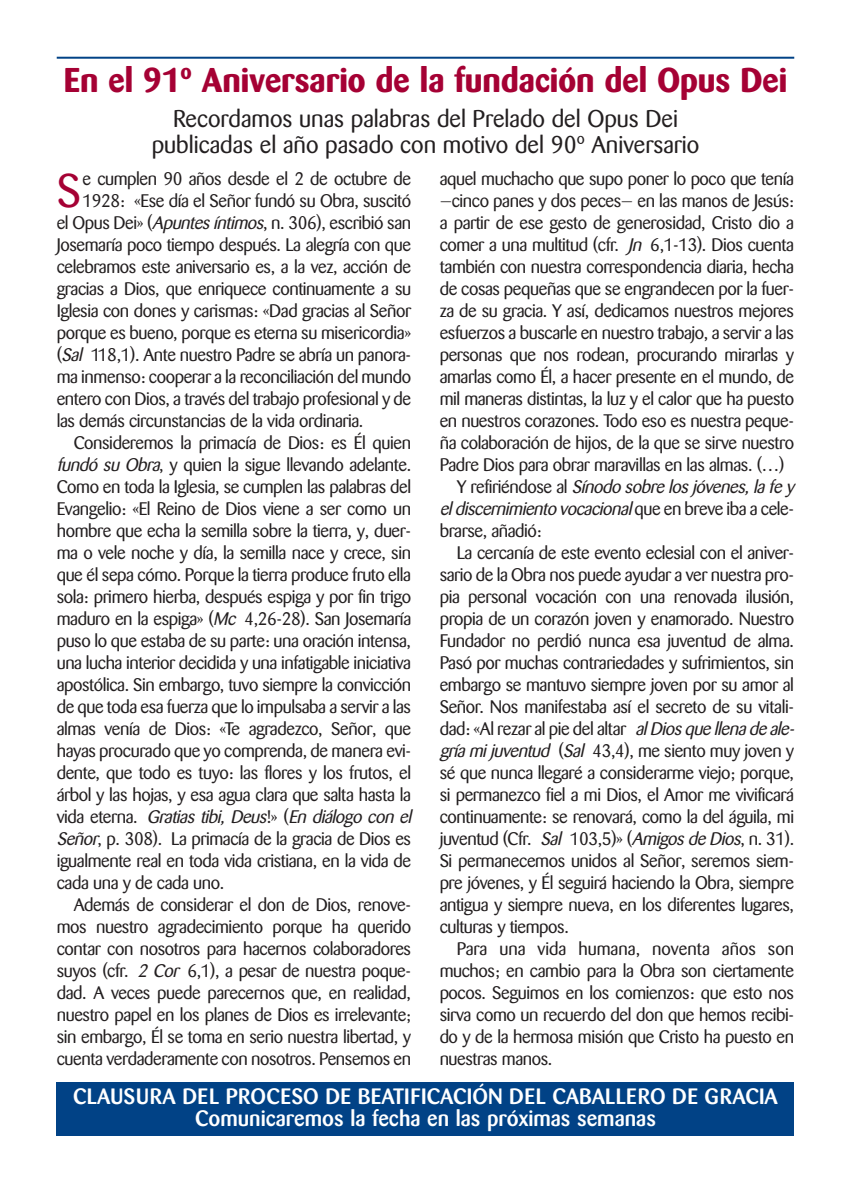
<style>
.page{position:relative;width:851px;height:1191px;background:#fff}
.page>*{position:absolute;margin:0;border:0;box-sizing:border-box;transform-origin:0 0}
.t1{font:46.6px "Barmeno";color:#a50134}
.t2{font:700 34px "Barmeno";color:#a50134}
.t3{font:24px/26px "Barmeno";color:#231f20;text-align:center}
.t4{font:500 22px/22px "Barmeno";color:#fff;text-align:center}
.t5{font:18px "Barmeno";letter-spacing:-.02em;color:#231f20}
.t6{font:italic 18px "Barmeno";color:#231f20}
.t7{font:18px "Barmeno";color:#231f20}
.s1{font-style:italic}
.s2{font-style:normal}
</style>
<div class="page">
<hr style="left:57px;top:57px;width:737px;height:2px;background:#014286">
<div style="left:57px;top:1081px;width:737px;height:54px;background:#014286"></div>
<h2 class="t2" style="left:64px;top:63px;width:725px">En el 91º Aniversario de la fundación del Opus Dei</h2>
<h3 class="t3" style="left:152px;top:108px;width:549px">Recordamos unas palabras del Prelado del Opus Dei publicadas el año pasado con motivo del 90º Aniversario</h3>
<h1 class="t1" style="left:57px;top:171px;width:26px">S</h1>
<p class="t5" style="left:82px;top:171px;width:330px">e cumplen 90 años desde el 2 de octubre de</p>
<p class="t5" style="left:82px;top:193px;width:330px">1928: «Ese día el Señor fundó su Obra, suscitó</p>
<p class="t5" style="left:57px;top:215px;width:356px">el Opus Dei» (<span class="s1">Apuntesíntimos</span>, n. 306), escribió san</p>
<p class="t5" style="left:57px;top:237px;width:356px">Josemaría poco tiempo después. La alegría con que</p>
<p class="t5" style="left:57px;top:259px;width:356px">celebramos este aniversario es, a la vez, acción de</p>
<p class="t5" style="left:57px;top:281px;width:356px">gracias a Dios, que enriquece continuamente a su</p>
<p class="t5" style="left:57px;top:303px;width:356px">Iglesia con dones y carismas: «Dad gracias al Señor</p>
<p class="t5" style="left:57px;top:325px;width:356px">porque es bueno, porque es eterna su misericordia»</p>
<p class="t5" style="left:57px;top:347px;width:356px">(<span class="s1">Sal</span> 118,1). Ante nuestro Padre se abría un panora-</p>
<p class="t5" style="left:57px;top:369px;width:356px">ma inmenso: cooperar a la reconciliación del mundo</p>
<p class="t5" style="left:57px;top:391px;width:356px">entero con Dios, a través del trabajo profesional y de</p>
<p class="t5" style="left:57px;top:413px;width:308px">las demás circunstancias de la vida ordinaria.</p>
<p class="t5" style="left:74px;top:435px;width:339px">Consideremos la primacía de Dios: es Él quien</p>
<p class="t5" style="left:57px;top:457px;width:356px"><span class="s1">fundó su Obra</span>, y quien la sigue llevando adelante.</p>
<p class="t5" style="left:57px;top:479px;width:356px">Como en toda la Iglesia, se cumplen las palabras del</p>
<p class="t5" style="left:57px;top:501px;width:356px">Evangelio: «El Reino de Dios viene a ser como un</p>
<p class="t5" style="left:57px;top:523px;width:356px">hombre que echa la semilla sobre la tierra, y, duer-</p>
<p class="t5" style="left:57px;top:545px;width:356px">ma o vele noche y día, la semilla nace y crece, sin</p>
<p class="t5" style="left:57px;top:567px;width:356px">que él sepa cómo. Porque la tierra produce fruto ella</p>
<p class="t5" style="left:57px;top:589px;width:356px">sola: primero hierba, después espiga y por fin trigo</p>
<p class="t5" style="left:57px;top:611px;width:356px">maduro en la espiga» (<span class="s1">Mc</span> 4,26-28). San Josemaría</p>
<p class="t5" style="left:57px;top:633px;width:356px">puso lo que estaba de su parte: una oración intensa,</p>
<p class="t5" style="left:57px;top:655px;width:356px">una lucha interior decidida y una infatigable iniciativa</p>
<p class="t5" style="left:57px;top:677px;width:356px">apostólica. Sin embargo, tuvo siempre la convicción</p>
<p class="t5" style="left:57px;top:699px;width:356px">de que toda esa fuerza que lo impulsaba a servir a las</p>
<p class="t5" style="left:57px;top:721px;width:356px">almas venía de Dios: «Te agradezco, Señor, que</p>
<p class="t5" style="left:57px;top:743px;width:356px">hayas procurado que yo comprenda, de manera evi-</p>
<p class="t5" style="left:57px;top:765px;width:356px">dente, que todo es tuyo: las flores y los frutos, el</p>
<p class="t5" style="left:57px;top:787px;width:356px">árbol y las hojas, y esa agua clara que salta hasta la</p>
<p class="t6" style="left:57px;top:809px;width:360px"><span class="s2">v i d a e t e r n a .</span> Gratias tibi, Deus<span class="s2">! » (</span> En diálogo con el</p>
<p class="t5" style="left:57px;top:831px;width:356px"><span class="s1">Señor</span>, p. 308). La primacía de la gracia de Dios es</p>
<p class="t5" style="left:57px;top:853px;width:356px">igualmente real en toda vida cristiana, en la vida de</p>
<p class="t5" style="left:57px;top:875px;width:169px">cada una y de cada uno.</p>
<p class="t5" style="left:74px;top:897px;width:339px">Además de considerar el don de Dios, renove-</p>
<p class="t5" style="left:57px;top:919px;width:356px">mos nuestro agradecimiento porque ha querido</p>
<p class="t5" style="left:57px;top:941px;width:356px">contar con nosotros para hacernos colaboradores</p>
<p class="t5" style="left:57px;top:963px;width:356px">suyos (cfr. <span class="s1">2 Cor</span> 6,1), a pesar de nuestra poque-</p>
<p class="t5" style="left:57px;top:985px;width:356px">dad. A veces puede parecernos que, en realidad,</p>
<p class="t5" style="left:57px;top:1007px;width:356px">nuestro papel en los planes de Dios es irrelevante;</p>
<p class="t5" style="left:57px;top:1029px;width:356px">sin embargo, Él se toma en serio nuestra libertad, y</p>
<p class="t5" style="left:57px;top:1051px;width:356px">cuenta verdaderamente con nosotros. Pensemos en</p>
<p class="t5" style="left:439px;top:171px;width:356px">aquel muchacho que supo poner lo poco que tenía</p>
<p class="t5" style="left:439px;top:193px;width:356px">—cinco panes y dos peces— en las manos de Jesús:</p>
<p class="t5" style="left:439px;top:215px;width:356px">a partir de ese gesto de generosidad, Cristo dio a</p>
<p class="t5" style="left:439px;top:237px;width:356px">comer a una multitud (cfr. <span class="s1">Jn</span> 6,1-13). Dios cuenta</p>
<p class="t5" style="left:439px;top:259px;width:356px">también con nuestra correspondencia diaria, hecha</p>
<p class="t5" style="left:439px;top:281px;width:356px">de cosas pequeñas que se engrandecen por la fuer-</p>
<p class="t5" style="left:439px;top:303px;width:356px">za de su gracia. Y así, dedicamos nuestros mejores</p>
<p class="t5" style="left:439px;top:325px;width:356px">esfuerzos a buscarle en nuestro trabajo, a servir a las</p>
<p class="t5" style="left:439px;top:347px;width:356px">personas que nos rodean, procurando mirarlas y</p>
<p class="t5" style="left:439px;top:369px;width:356px">amarlas como Él, a hacer presente en el mundo, de</p>
<p class="t5" style="left:439px;top:391px;width:356px">mil maneras distintas, la luz y el calor que ha puesto</p>
<p class="t5" style="left:439px;top:413px;width:356px">en nuestros corazones. Todo eso es nuestra peque-</p>
<p class="t5" style="left:439px;top:435px;width:356px">ña colaboración de hijos, de la que se sirve nuestro</p>
<p class="t5" style="left:439px;top:457px;width:346px">Padre Dios para obrar maravillas en las almas. (…)</p>
<p class="t6" style="left:456px;top:479px;width:339px"><span class="s2">Y r e f i r i é n d o s e a l</span> Sínodo sobre losjóvenes,lafe y</p>
<p class="t6" style="left:439px;top:501px;width:356px">eldiscernimiento vocacional <span class="s2">q u e e n b r e v e i b a a c e l e -</span></p>
<p class="t5" style="left:439px;top:523px;width:104px">brarse, añadió:</p>
<p class="t5" style="left:456px;top:545px;width:339px">La cercanía de este evento eclesial con el aniver-</p>
<p class="t5" style="left:439px;top:567px;width:356px">sario de la Obra nos puede ayudar a ver nuestra pro-</p>
<p class="t5" style="left:439px;top:589px;width:356px">pia personal vocación con una renovada ilusión,</p>
<p class="t5" style="left:439px;top:611px;width:356px">propia de un corazón joven y enamorado. Nuestro</p>
<p class="t5" style="left:439px;top:633px;width:356px">Fundador no perdió nunca esa juventud de alma.</p>
<p class="t5" style="left:439px;top:655px;width:356px">Pasó por muchas contrariedades y sufrimientos, sin</p>
<p class="t5" style="left:439px;top:677px;width:356px">embargo se mantuvo siempre joven por su amor al</p>
<p class="t5" style="left:439px;top:699px;width:356px">Señor. Nos manifestaba así el secreto de su vitali-</p>
<p class="t5" style="left:439px;top:721px;width:360px">dad: «Al rezar al pie del altar <span class="s1">alDiosque llenade ale-</span></p>
<p class="t5" style="left:439px;top:743px;width:356px"><span class="s1">gríamijuventud</span> (<span class="s1">Sal</span> 43,4), me siento muy joven y</p>
<p class="t5" style="left:439px;top:765px;width:356px">sé que nunca llegaré a considerarme viejo; porque,</p>
<p class="t5" style="left:439px;top:787px;width:356px">si permanezco fiel a mi Dios, el Amor me vivificará</p>
<p class="t5" style="left:439px;top:809px;width:356px">continuamente: se renovará, como la del águila, mi</p>
<p class="t5" style="left:439px;top:831px;width:356px">juventud (Cfr. <span class="s1">Sal</span> 103,5)» (<span class="s1">Amigosde Dios</span>, n. 31).</p>
<p class="t5" style="left:439px;top:853px;width:356px">Si permanecemos unidos al Señor, seremos siem-</p>
<p class="t5" style="left:439px;top:875px;width:356px">pre jóvenes, y Él seguirá haciendo la Obra, siempre</p>
<p class="t5" style="left:439px;top:897px;width:356px">antigua y siempre nueva, en los diferentes lugares,</p>
<p class="t5" style="left:439px;top:919px;width:131px">culturas y tiempos.</p>
<p class="t7" style="left:456px;top:941px;width:339px">Para una vida humana, noventa años son</p>
<p class="t5" style="left:439px;top:963px;width:356px">muchos; en cambio para la Obra son ciertamente</p>
<p class="t5" style="left:439px;top:985px;width:356px">pocos. Seguimos en los comienzos: que esto nos</p>
<p class="t5" style="left:439px;top:1007px;width:356px">sirva como un recuerdo del don que hemos recibi-</p>
<p class="t5" style="left:439px;top:1029px;width:356px">do y de la hermosa misión que Cristo ha puesto en</p>
<p class="t5" style="left:439px;top:1051px;width:114px">nuestras manos.</p>
<p class="t4" style="left:73px;top:1087px;width:706px">CLAUSURA DEL PROCESO DE BEATIFICACIÓN DEL CABALLERO DE GRACIA<br>Comunicaremos la fecha en las próximas semanas</p>
</div>
